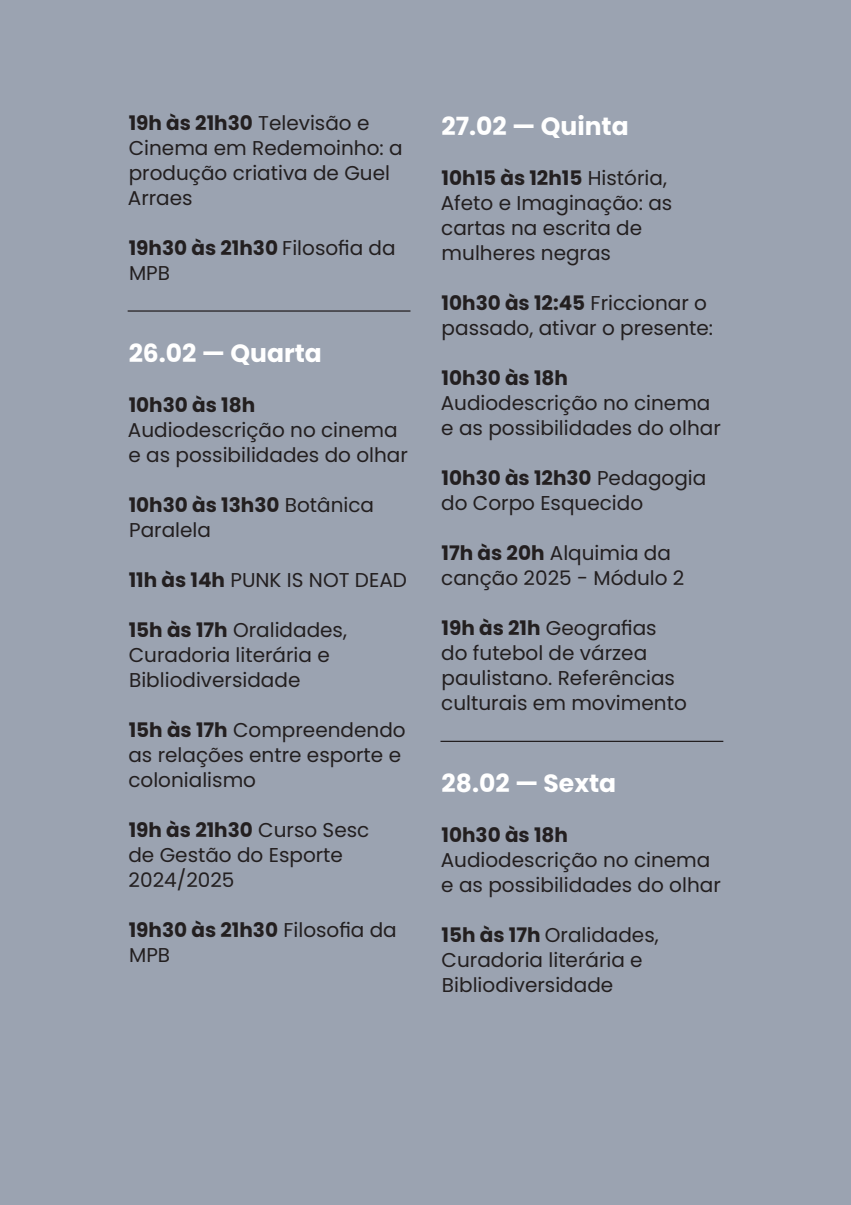
<style>
.page{position:relative;width:851px;height:1205px;background:#fff}
.page>*{position:absolute;margin:0;border:0;box-sizing:border-box;transform-origin:0 0}
.t1{font:700 25px "Poppins";color:#fff}
.t2{font:20px/25px "Poppins";color:#231f20}
.t3{font:700 20px "Poppins";color:#231f20}
.s1{font-weight:700}
</style>
<div class="page">
<div style="left:0;top:0;width:850px;height:1205px;background:#9ba3b1"></div>
<hr style="left:128px;top:310px;width:282px;height:2px;background:#231f20">
<hr style="left:440px;top:741px;width:283px;height:1px;background:#231f20">
<p class="t2" style="left:128px;top:110px;width:276px"><span class="s1">19h às 21h30</span> Televisão e<br>Cinema em Redemoinho: a produção criativa de Guel<br>Arraes</p>
<p class="t2" style="left:129px;top:235px;width:268px"><span class="s1">19h30 às 21h30</span> Filosofia da<br>MPB</p>
<p class="t1" style="left:129px;top:338px;width:195px">26.02 — Quarta</p>
<p class="t3" style="left:129px;top:393px;width:128px">10h30 às 18h</p>
<p class="t2" style="left:128px;top:417px;width:281px">Audiodescrição no cinema e as possibilidades do olhar</p>
<p class="t2" style="left:129px;top:492px;width:247px"><span class="s1">10h30 às 13h30</span> Botânica<br>Paralela</p>
<p class="t2" style="left:129px;top:567px;width:280px"><span class="s1">11h às 14h</span> PUNK IS NOT DEAD</p>
<p class="t2" style="left:129px;top:617px;width:220px"><span class="s1">15h às 17h</span> Oralidades,<br>Curadoria literária e<br>Bibliodiversidade</p>
<p class="t2" style="left:128px;top:717px;width:279px"><span class="s1">15h às 17h</span> Compreendendo as relações entre esporte e colonialismo</p>
<p class="t2" style="left:128px;top:817px;width:242px"><span class="s1">19h às 21h30</span> Curso Sesc de Gestão do Esporte<br>2024/2025</p>
<p class="t2" style="left:129px;top:917px;width:269px"><span class="s1">19h30 às 21h30</span> Filosofia da<br>MPB</p>
<p class="t1" style="left:441px;top:111px;width:189px">27.02 — Quinta</p>
<p class="t2" style="left:440px;top:165px;width:233px"><span class="s1">10h15 às 12h15</span> História,<br>Afeto e Imaginação: as cartas na escrita de mulheres negras</p>
<p class="t2" style="left:441px;top:290px;width:273px"><span class="s1">10h30 às 12:45</span> Friccionar o passado, ativar o presente:</p>
<p class="t3" style="left:441px;top:366px;width:128px">10h30 às 18h</p>
<p class="t2" style="left:440px;top:390px;width:281px">Audiodescrição no cinema e as possibilidades do olhar</p>
<p class="t2" style="left:441px;top:465px;width:266px"><span class="s1">10h30 às 12h30</span> Pedagogia do Corpo Esquecido</p>
<p class="t2" style="left:441px;top:540px;width:244px"><span class="s1">17h às 20h</span> Alquimia da canção 2025 - Módulo 2</p>
<p class="t2" style="left:441px;top:615px;width:247px"><span class="s1">19h às 21h</span> Geografias do futebol de várzea paulistano. Referências culturais em movimento</p>
<p class="t1" style="left:441px;top:769px;width:176px">28.02 — Sexta</p>
<p class="t3" style="left:441px;top:823px;width:128px">10h30 às 18h</p>
<p class="t2" style="left:440px;top:847px;width:281px">Audiodescrição no cinema e as possibilidades do olhar</p>
<p class="t2" style="left:441px;top:922px;width:219px"><span class="s1">15h às 17h</span> Oralidades,<br>Curadoria literária e<br>Bibliodiversidade</p>
</div>
